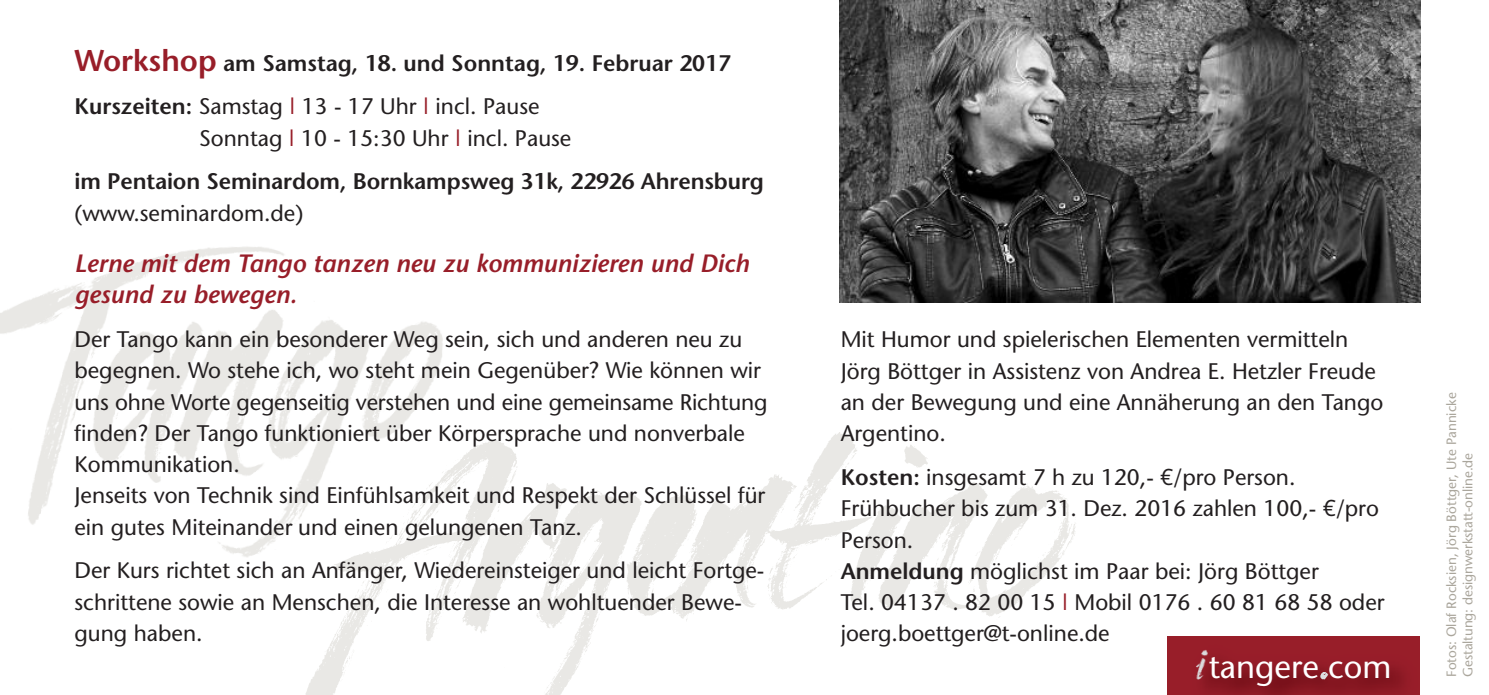
<style>
.page{position:relative;width:1489px;height:695px;background:#fff}
.page>*{position:absolute;margin:0;border:0;box-sizing:border-box;transform-origin:0 0}
.t1{font:32.5px "Stone Sans";color:#fff}
.t2{font:italic 600 25px/31.2px "Stone Sans";color:#981e29}
.t3{font:22.5px/31.2px "Stone Sans";color:#231f20}
.t4{font:600 22.5px/43.8px "Stone Sans";letter-spacing:-.005em;color:#231f20}
.t5{font:13.5px/16.2px "Stone Sans";color:#aaa69c}
.s1{font-size:30px;color:#981e29}
.s2{font-weight:400}
.s3{color:#981e29}
.s4{font-weight:600}
.s5{font-family:"Open Sans"}
.s6{font-weight:600;color:#981e29}
</style>
<div class="page">
<img style="left:0;top:247px;width:443px;height:310px">
<img style="left:294px;top:420px;width:781px;height:274px">
<img style="left:839px;top:0;width:580px;height:302px">
<div style="left:1166px;top:636px;width:253px;height:58px;background:#981e29"></div>
<img style="left:1203px;top:662px;width:200px;height:32px">
<svg style="left:1319px;top:671px;width:9px;height:9px"></svg>
<img style="left:1196px;top:650px;width:16px;height:32px">
<p class="t4" style="left:74px;top:43px;width:658px"><span class="s1">Workshop</span> am Samstag, 18. und Sonntag, 19. Februar 2017<br>Kurszeiten: <span class="s2">Samstag</span> <span class="s3">|</span> <span class="s2">13 - 17 Uhr</span> <span class="s3">|</span> <span class="s2">incl. Pause</span></p>
<p class="t4" style="left:74px;top:118px;width:691px;text-indent:125px"><span class="s2">Sonntag</span> <span class="s3">|</span> <span class="s2">10 - 15:30 Uhr</span> <span class="s3">|</span> <span class="s2">incl. Pause<br></span>im Pentaion Seminardom, Bornkampsweg 31k, 22926 Ahrensburg</p>
<p class="t3" style="left:74px;top:199px;width:230px">(www.seminardom.de)</p>
<p class="t2" style="left:74px;top:250px;width:676px">Lerne mit dem Tango tanzen neu zu kommunizieren und Dich gesund zu bewegen.</p>
<p class="t3" style="left:74px;top:326px;width:694px">Der Tango kann ein besonderer Weg sein, sich und anderen neu zu begegnen. Wo stehe ich, wo steht mein Gegenüber? Wie können wir uns ohne Worte gegenseitig verstehen und eine gemeinsame Richtung finden? Der Tango funktioniert über Körpersprache und nonverbale Kommunikation.<br>Jenseits von Technik sind Einfühlsamkeit und Respekt der Schlüssel für ein gutes Miteinander und einen gelungenen Tanz.</p>
<p class="t3" style="left:74px;top:557px;width:691px">Der Kurs richtet sich an Anfänger, Wiedereinsteiger und leicht Fortge&shy;schrittene sowie an Menschen, die Interesse an wohltuender Bewe&shy;gung haben.</p>
<p class="t3" style="left:840px;top:326px;width:544px">Mit Humor und spielerischen Elementen vermitteln Jörg Böttger in Assistenz von Andrea E. Hetzler Freude an der Bewegung und eine Annäherung an den Tango Argentino.</p>
<p class="t3" style="left:840px;top:464px;width:545px"><span class="s4">Kosten:</span> insgesamt 7 h zu 120,- <span class="s5">€</span>/pro Person.<br>Frühbucher bis zum 31. Dez. 2016 zahlen 100,- <span class="s5">€</span>/pro Person.<br><span class="s4">Anmeldung</span> möglichst im Paar bei: Jörg Böttger<br>Tel. 04137 . 82 00 15 <span class="s6">|</span> Mobil 0176 . 60 81 68 58 oder joerg.boettger@t-online.de</p>
<h1 class="t1" style="left:1208px;top:654px;width:184px">tangere com</h1>
<p class="t5" style="left:1444px;top:676px;width:286px;rotate:-90deg">Fotos: Olaf Rocksien, Jörg Böttger, Ute Pannicke<br>Gestaltung: designwerkstatt-online.de</p>
</div>
